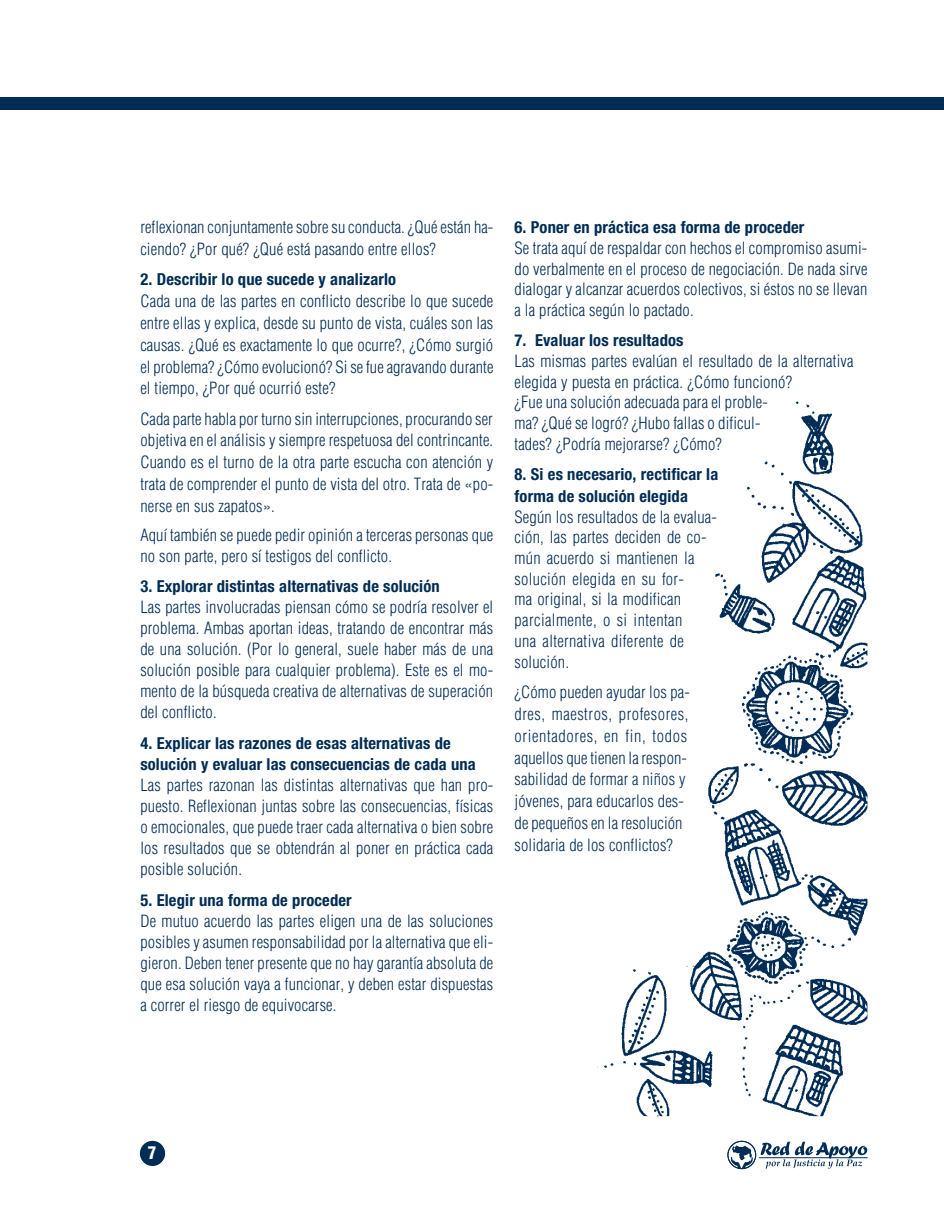
<style>
.page{position:relative;width:944px;height:1214px;background:#fff}
.page>*{position:absolute;margin:0;border:0;box-sizing:border-box;transform-origin:0 0}
.t1{font:900 condensed 17.25px "Helvetica LT Std";color:#fff}
.texto{font:300 condensed 16.5px/21.8px "Helvetica";letter-spacing:.01em;color:#002c55;text-align:justify}
.Subtitulo_3{font:700 condensed 16.5px/21.8px "Helvetica Neue";letter-spacing:.01em;color:#002c55}
</style>
<div class="page">
<div style="left:141px;top:1141px;width:23px;height:24px;background:#002c55;border-radius:50%"></div>
<div style="left:140px;top:1140px;width:25px;height:26px;border:2px solid #002c55;border-radius:50%"></div>
<svg style="left:730px;top:1145px;width:23px;height:23px"></svg>
<div style="left:727px;top:1141px;width:29px;height:27px;border:1px solid #002c55;border-radius:50%"></div>
<div style="left:727px;top:1140px;width:29px;height:29px;border:1px solid #002c55;border-radius:50%"></div>
<hr style="left:759px;top:1157px;width:108px;height:1px;background:#002c55">
<svg style="left:760px;top:1141px;width:107px;height:27px"></svg>
<div style="left:0;top:98px;width:944px;height:12px;background:#002c55"></div>
<img style="left:597px;top:401px;width:270px;height:715px">
<p class="texto" style="left:140px;top:216px;width:354px">reflexionan conjuntamente sobre su conducta. ¿Qué están ha&shy;ciendo? ¿Por qué? ¿Qué está pasando entre ellos?</p>
<p class="Subtitulo_3" style="left:140px;top:268px;width:257px">2. Describir lo que sucede y analizarlo</p>
<p class="texto" style="left:140px;top:290px;width:354px">Cada una de las partes en conflicto describe lo que sucede entre ellas y explica, desde su punto de vista, cuáles son las causas. ¿Qué es exactamente lo que ocurre?, ¿Cómo surgió el problema? ¿Cómo evolucionó? Si se fue agravando durante el tiempo, ¿Por qué ocurrió este?</p>
<p class="texto" style="left:140px;top:407px;width:354px">Cada parte habla por turno sin interrupciones, procurando ser objetiva en el análisis y siempre respetuosa del contrincante.<br>Cuando es el turno de la otra parte escucha con atención y trata de comprender el punto de vista del otro. Trata de «po&shy;nerse en sus zapatos».</p>
<p class="texto" style="left:140px;top:524px;width:354px;line-height:21px">Aquí también se puede pedir opinión a terceras personas que no son parte, pero sí testigos del conflicto.</p>
<p class="Subtitulo_3" style="left:140px;top:575px;width:301px">3. Explorar distintas alternativas de solución</p>
<p class="texto" style="left:140px;top:597px;width:354px;line-height:21px">Las partes involucradas piensan cómo se podría resolver el problema. Ambas aportan ideas, tratando de encontrar más de una solución. (Por lo general, suele haber más de una solución posible para cualquier problema). Este es el mo&shy;mento de la búsqueda creativa de alternativas de superación del conflicto.</p>
<p class="Subtitulo_3" style="left:140px;top:731px;width:337px">4. Explicar las razones de esas alternativas de solución y evaluar las consecuencias de cada una</p>
<p class="texto" style="left:140px;top:775px;width:354px;line-height:21px">Las partes razonan las distintas alternativas que han pro&shy;puesto. Reflexionan juntas sobre las consecuencias, físicas o emocionales, que puede traer cada alternativa o bien sobre los resultados que se obtendrán al poner en práctica cada posible solución.</p>
<p class="Subtitulo_3" style="left:140px;top:888px;width:213px">5. Elegir una forma de proceder</p>
<p class="texto" style="left:140px;top:910px;width:354px;line-height:21px">De mutuo acuerdo las partes eligen una de las soluciones posibles y asumen responsabilidad por la alternativa que eli&shy;gieron. Deben tener presente que no hay garantía absoluta de que esa solución vaya a funcionar, y deben estar dispuestas a correr el riesgo de equivocarse.</p>
<p class="Subtitulo_3" style="left:514px;top:216px;width:291px">6. Poner en práctica esa forma de proceder</p>
<p class="texto" style="left:514px;top:237px;width:354px;line-height:20.7px">Se trata aquí de respaldar con hechos el compromiso asumi&shy;do verbalmente en el proceso de negociación. De nada sirve dialogar y alcanzar acuerdos colectivos, si éstos no se llevan a la práctica según lo pactado.</p>
<p class="Subtitulo_3" style="left:514px;top:329px;width:170px">7. Evaluar los resultados</p>
<p class="texto" style="left:514px;top:350px;width:340px;line-height:20.7px;text-align:left">Las mismas partes evalúan el resultado de la alternativa elegida y puesta en práctica. ¿Cómo funcionó?<br>¿Fue una solución adecuada para el proble-<br>ma? ¿Qué se logró? ¿Hubo fallas o dificul-<br>tades? ¿Podría mejorarse? ¿Cómo?</p>
<p class="Subtitulo_3" style="left:514px;top:463px;width:205px">8. Si es necesario, rectificar la forma de solución elegida</p>
<p class="texto" style="left:514px;top:506px;width:204px;line-height:20.9px;text-align:left">Según los resultados de la evalua&shy;ción, las partes deciden de co&shy;mún acuerdo si mantienen la solución elegida en su for-<br>ma original, si la modifican parcialmente, o si intentan<br>una alternativa diferente de solución.</p>
<p class="texto" style="left:514px;top:681px;width:177px;text-align:left">¿Cómo pueden ayudar los pa&shy;dres, maestros, profesores, orientadores, en fin, todos aquellos que tienen la respon&shy;sabilidad de formar a niños y jóvenes, para educarlos des&shy;de pequeños en la resolución solidaria de los conflictos?</p>
<p class="t1" style="left:148px;top:1141px;width:10px">7</p>
</div>
